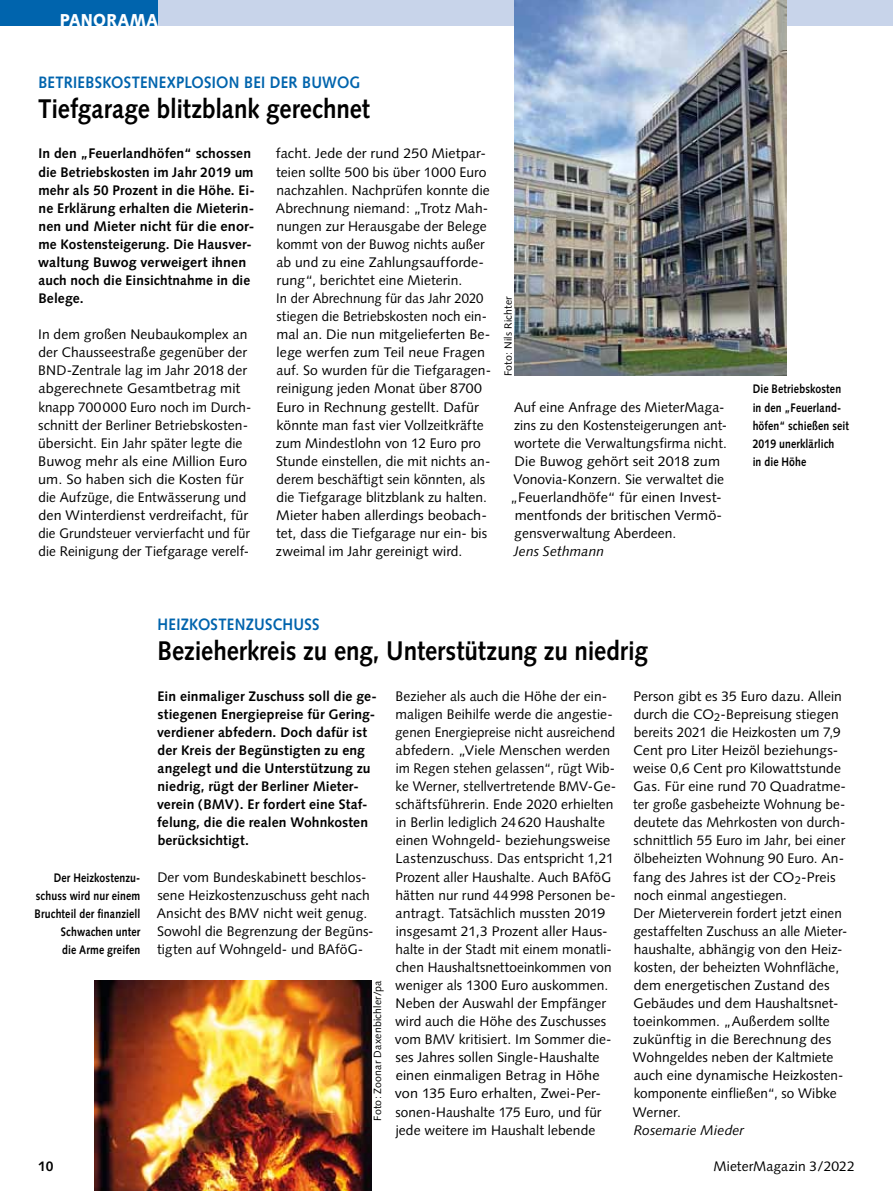
<style>
.page{position:relative;width:893px;height:1191px;background:#fff}
.page>*{position:absolute;margin:0;border:0;box-sizing:border-box;transform-origin:0 0}
.t1{font:700 27px "Syntax";letter-spacing:-.005em;color:#000;scale:.9 1}
.t2{font:900 17.25px "Syntax";letter-spacing:.015em;color:#fff;scale:.9 1}
.t3{font:700 16.5px "Syntax";letter-spacing:.015em;color:#0064ad;scale:.9 1}
.t4{font:13.8px/18px "Syntax";letter-spacing:.005em;color:#000}
.t5{font:700 13.8px/18px "Syntax";letter-spacing:.01em;color:#000}
.t6{font:13.8px "Syntax";letter-spacing:.005em;color:#000;scale:1.04 1}
.t7{font:italic 13.8px "Syntax";letter-spacing:.005em;color:#000}
.t8{font:700 12.3px/18px "Syntax";letter-spacing:.015em;color:#000;text-align:right;scale:.85 1}
.t9{font:10.5px "Syntax";letter-spacing:.015em;color:#000}
</style>
<div class="page">
<div style="left:157px;top:0;width:736px;height:26px;background:#c8d4ea"></div>
<div style="left:0;top:0;width:157px;height:26px;background:#0064ad"></div>
<img style="left:95px;top:980px;width:276px;height:211px">
<img style="left:514px;top:0;width:273px;height:375px">
<p class="t2" style="left:60px;top:9px;width:111px">PANORAMA</p>
<p class="t3" style="left:38px;top:73px;width:359px">BetrieBskostenexplosion Bei der Buwog</p>
<h1 class="t1" style="left:38px;top:93px;width:370px">tiefgarage blitzblank gerechnet</h1>
<p class="t5" style="left:38px;top:145px;width:218px">in den „Feuerlandhöfen“ schossen die Betriebskosten im Jahr 2019 um mehr als 50 prozent in die Höhe. ei&shy;ne erklärung erhalten die Mieterin&shy;nen und Mieter nicht für die enor&shy;me kostensteigerung. die Hausver&shy;waltung Buwog verweigert ihnen auch noch die einsichtnahme in die<br>Belege.</p>
<p class="t4" style="left:38px;top:325px;width:215px">In dem großen Neubaukomplex an der Chausseestraße gegenüber der BND-Zentrale lag im Jahr 2018 der abgerechnete Gesamtbetrag mit knapp 700 000 Euro noch im Durch&shy;schnitt der Berliner Betriebskosten&shy;übersicht. Ein Jahr später legte die Buwog mehr als eine Million Euro um. So haben sich die Kosten für die Aufzüge, die Entwässerung und den Winterdienst verdreifacht, für die Grundsteuer vervierfacht und für die Reinigung der Tiefgarage verelf-</p>
<p class="t4" style="left:276px;top:145px;width:217px">facht. Jede der rund 250 Mietpar&shy;teien sollte 500 bis über 1000 Euro nachzahlen. Nachprüfen konnte die Abrechnung niemand: „Trotz Mah&shy;nungen zur Herausgabe der Belege kommt von der Buwog nichts außer ab und zu eine Zahlungsaufforde&shy;rung“, berichtet eine Mieterin.<br>In der Abrechnung für das Jahr 2020 stiegen die Betriebskosten noch ein&shy;mal an. Die nun mitgelieferten Be&shy;lege werfen zum Teil neue Fragen auf. So wurden für die Tiefgaragen&shy;reinigung jeden Monat über 8700<br>Euro in Rechnung gestellt. Dafür könnte man fast vier Vollzeitkräfte zum Mindestlohn von 12 Euro pro Stunde einstellen, die mit nichts an&shy;derem beschäftigt sein könnten, als die Tiefgarage blitzblank zu halten.<br>Mieter haben allerdings beobach&shy;tet, dass die Tiefgarage nur ein- bis zweimal im Jahr gereinigt wird.</p>
<p class="t9" style="left:502px;top:376px;width:81px;rotate:-90deg">Foto: Nils Richter</p>
<p class="t4" style="left:514px;top:398px;width:212px">Auf eine Anfrage des MieterMaga-</p>
<p class="t4" style="left:514px;top:416px;width:215px">zins zu den Kostensteigerungen ant-</p>
<p class="t4" style="left:514px;top:434px;width:214px">wortete die Verwaltungsfirma nicht.</p>
<p class="t6" style="left:515px;top:453px;width:199px">Die Buwog gehört seit 2018 zum</p>
<p class="t4" style="left:513px;top:470px;width:212px">Vonovia-Konzern. Sie verwaltet die</p>
<p class="t4" style="left:510px;top:488px;width:213px">„Feuerlandhöfe“ für einen Invest-</p>
<p class="t6" style="left:515px;top:507px;width:201px">mentfonds der britischen Vermö-</p>
<p class="t4" style="left:514px;top:524px;width:164px">gensverwaltung Aberdeen.</p>
<p class="t7" style="left:513px;top:543px;width:92px">Jens Sethmann</p>
<p class="t8" style="left:753px;top:380px;width:115px;text-align:left">die Betriebskosten in den „Feuerland&shy;höfen“ schießen seit<br>2019 unerklärlich<br>in die Höhe</p>
<p class="t8" style="left:34px;top:868px;width:126px">der Heizkostenzu&shy;schuss wird nur einem<br>Bruchteil der finanziell schwachen unter<br>die Arme greifen</p>
<p class="t3" style="left:157px;top:615px;width:182px">HeizkostenzuscHuss</p>
<h1 class="t1" style="left:157px;top:635px;width:547px">Bezieherkreis zu eng, unterstützung zu niedrig</h1>
<p class="t5" style="left:157px;top:687px;width:221px">ein einmaliger zuschuss soll die ge&shy;stiegenen energiepreise für gering&shy;verdiener abfedern. doch dafür ist der kreis der Begünstigten zu eng angelegt und die unterstützung zu niedrig, rügt der Berliner Mieter&shy;verein (BMV). er fordert eine staf&shy;felung, die die realen wohnkosten berücksichtigt.</p>
<p class="t4" style="left:157px;top:867px;width:218px">Der vom Bundeskabinett beschlos&shy;sene Heizkostenzuschuss geht nach Ansicht des BMV nicht weit genug.<br>Sowohl die Begrenzung der Begüns&shy;tigten auf Wohngeld- und BAföG-</p>
<p class="t4" style="left:395px;top:687px;width:223px">Bezieher als auch die Höhe der ein&shy;maligen Beihilfe werde die angestie&shy;genen Energiepreise nicht ausreichend abfedern. „Viele Menschen werden im Regen stehen gelassen“, rügt Wib&shy;ke Werner, stellvertretende BMV-Ge&shy;schäftsführerin. Ende 2020 erhielten in Berlin lediglich 24 620 Haushalte einen Wohngeld- beziehungsweise Lastenzuschuss. Das entspricht 1,21<br>Prozent aller Haushalte. Auch BAföG hätten nur rund 44 998 Personen be&shy;antragt. Tatsächlich mussten 2019 insgesamt 21,3 Prozent aller Haus&shy;halte in der Stadt mit einem monatli&shy;chen Haushaltsnettoeinkommen von weniger als 1300 Euro auskommen.<br>Neben der Auswahl der Empfänger wird auch die Höhe des Zuschusses vom BMV kritisiert. Im Sommer die&shy;ses Jahres sollen Single-Haushalte einen einmaligen Betrag in Höhe von 135 Euro erhalten, Zwei-Per&shy;sonen-Haushalte 175 Euro, und für jede weitere im Haushalt lebende</p>
<p class="t4" style="left:633px;top:687px;width:216px">Person gibt es 35 Euro dazu. Allein durch die CO<sub>2</sub>-Bepreisung stiegen bereits 2021 die Heizkosten um 7,9<br>Cent pro Liter Heizöl beziehungs&shy;weise 0,6 Cent pro Kilowattstunde<br>Gas. Für eine rund 70 Quadratme&shy;ter große gasbeheizte Wohnung be&shy;deutete das Mehrkosten von durch&shy;schnittlich 55 Euro im Jahr, bei einer ölbeheizten Wohnung 90 Euro. An&shy;fang des Jahres ist der CO<sub>2</sub>-Preis noch einmal angestiegen.<br>Der Mieterverein fordert jetzt einen gestaffelten Zuschuss an alle Mieter&shy;haushalte, abhängig von den Heiz&shy;kosten, der beheizten Wohnfläche, dem energetischen Zustand des<br>Gebäudes und dem Haushaltsnet&shy;toeinkommen. „Außerdem sollte zukünftig in die Berechnung des<br>Wohngeldes neben der Kaltmiete auch eine dynamische Heizkosten&shy;komponente einfließen“, so Wibke<br>Werner.</p>
<p class="t9" style="left:371px;top:1120px;width:142px;rotate:-90deg">Foto: Zoonar Daxenbichler/pa</p>
<p class="t7" style="left:634px;top:1121px;width:112px">Rosemarie Mieder</p>
<p class="t5" style="left:38px;top:1157px;width:17px">10</p>
<p class="t4" style="left:713px;top:1157px;width:143px">MieterMagazin 3/2022</p>
</div>
